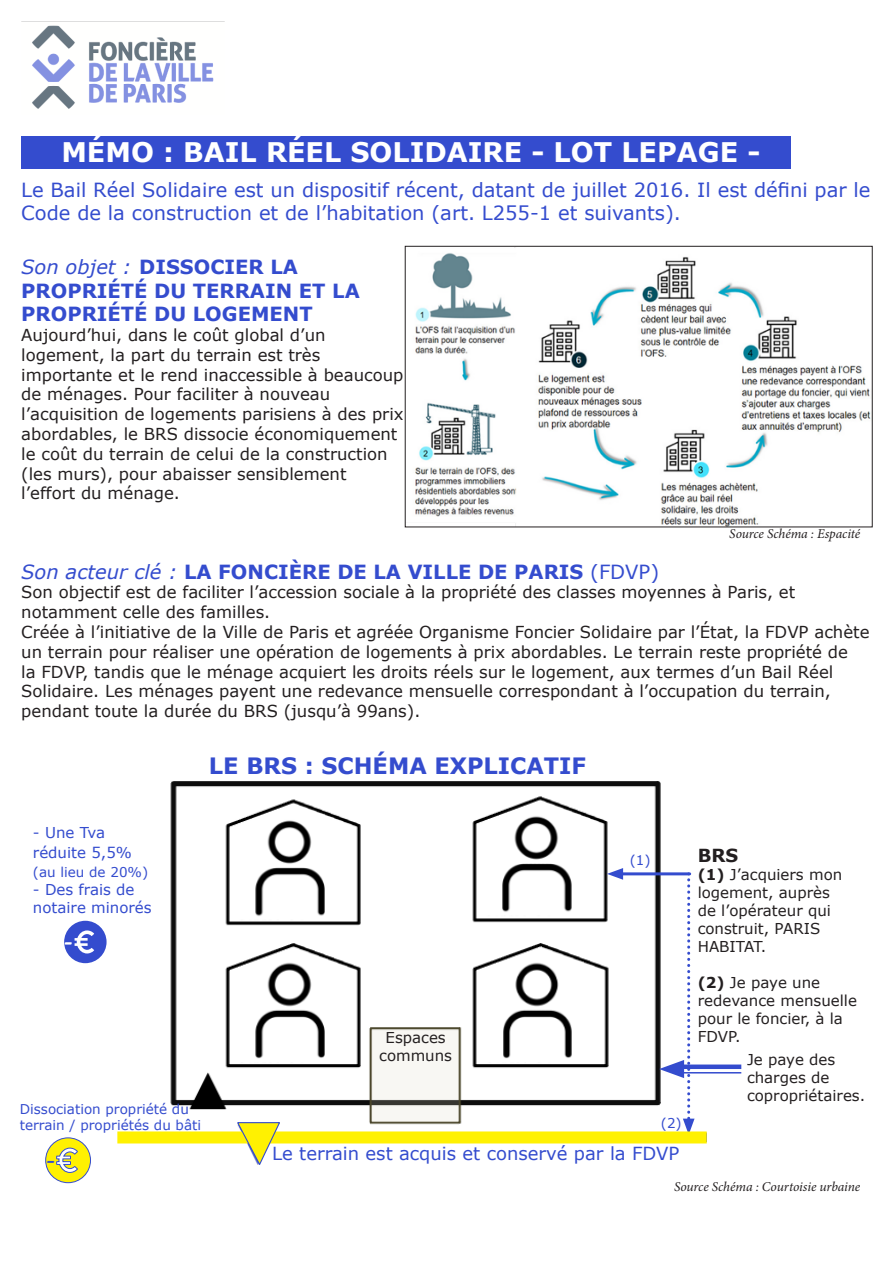
<style>
.page{position:relative;width:893px;height:1263px;background:#fff}
.page>*{position:absolute;margin:0;border:0;box-sizing:border-box;transform-origin:0 0}
.t1{font:700 27px "Verdana";color:#fff}
.t2{font:700 27px "Minion Pro";color:#344cce}
.t3{font:700 25.5px "Minion Pro";color:#fff}
.t4{font:700 22.5px "Verdana";color:#344cce}
.t5{font:19.5px/23.4px "Verdana";color:#344cce}
.t6{font:700 19.5px/23.4px "Verdana";color:#344cce}
.t7{font:18px "Verdana";color:#344cce}
.t8{font:700 18px "Verdana";color:#231f20}
.t9{font:16.5px/19.8px "Verdana";color:#231f20}
.t10{font:15px/18px "Verdana";color:#231f20}
.t11{font:15px/18px "Verdana";color:#344cce}
.t12{font:13.5px "Verdana";color:#344cce}
.t13{font:italic 13.5px "Minion Pro";letter-spacing:-.005em;color:#231f20}
.s1{font-weight:400;font-style:italic}
.s2{font-weight:400}
.s3{font-weight:700}
</style>
<div class="page">
<div style="left:22px;top:136px;width:769px;height:33px;background:#344cce"></div>
<img style="left:21px;top:21px;width:204px;height:88px">
<img style="left:118px;top:781px;width:588px;height:363px">
<hr style="left:617px;top:872px;width:72px;height:3px;background:#344cce">
<svg style="left:607px;top:868px;width:16px;height:12px"></svg>
<div style="left:674px;top:1064px;width:67px;height:5px;background:#344cce"></div>
<hr style="left:674px;top:1072px;width:67px;height:1px;background:#344cce">
<svg style="left:659px;top:872px;width:36px;height:259px"></svg>
<svg style="left:64px;top:921px;width:43px;height:42px"></svg>
<img style="left:415px;top:253px;width:455px;height:272px">
<div style="left:405px;top:246px;width:467px;height:281px;border:1px solid #231f20"></div>
<div style="left:117px;top:1131px;width:590px;height:12px;background:#fff101"></div>
<svg style="left:236px;top:1121px;width:45px;height:44px"></svg>
<svg style="left:45px;top:1137px;width:46px;height:46px"></svg>
<p class="t1" style="left:61px;top:134px;width:700px">MÉMO : BAIL RÉEL SOLIDAIRE - LOT LEPAGE -</p>
<p class="t5" style="left:21px;top:178px;width:851px">Le Bail Réel Solidaire est un dispositif récent, datant de juillet 2016. Il est défini par le<br>Code de la construction et de l’habitation (art. L255-1 et suivants).</p>
<p class="t6" style="left:21px;top:256px;width:340px"><span class="s1">Son objet :</span> DISSOCIER LA<br>PROPRIÉTÉ DU TERRAIN ET LA<br>PROPRIÉTÉ DU LOGEMENT</p>
<p class="t9" style="left:21px;top:325px;width:384px">Aujourd’hui, dans le coût global d’un logement, la part du terrain est très importante et le rend inaccessible à beaucoup de ménages. Pour faciliter à nouveau l’acquisition de logements parisiens à des prix abordables, le BRS dissocie économiquement le coût du terrain de celui de la construction (les murs), pour abaisser sensiblement l’effort du ménage.</p>
<p class="t13" style="left:729px;top:524px;width:133px">Source Schéma : Espacité</p>
<p class="t6" style="left:21px;top:560px;width:639px"><span class="s1">Son acteur clé :</span> LA FONCIÈRE DE LA VILLE DE PARIS <span class="s2">(FDVP)</span></p>
<p class="t9" style="left:21px;top:583px;width:775px">Son objectif est de faciliter l’accession sociale à la propriété des classes moyennes à Paris, et notamment celle des familles.</p>
<p class="t9" style="left:21px;top:622px;width:850px">Créée à l’initiative de la Ville de Paris et agréée Organisme Foncier Solidaire par l’État, la FDVP achète un terrain pour réaliser une opération de logements à prix abordables. Le terrain reste propriété de<br>la FDVP, tandis que le ménage acquiert les droits réels sur le logement, aux termes d’un Bail Réel Solidaire. Les ménages payent une redevance mensuelle correspondant à l’occupation du terrain, pendant toute la durée du BRS (jusqu’à 99ans).</p>
<p class="t4" style="left:209px;top:751px;width:379px">LE BRS : SCHÉMA EXPLICATIF</p>
<p class="t11" style="left:33px;top:824px;width:74px">- Une Tva</p>
<p class="t11" style="left:33px;top:843px;width:101px">réduite 5,5%</p>
<p class="t12" style="left:33px;top:864px;width:117px">(au lieu de 20%)</p>
<p class="t11" style="left:33px;top:881px;width:120px">- Des frais de notaire minorés</p>
<p class="t3" style="left:64px;top:925px;width:10px">-</p>
<p class="t12" style="left:20px;top:1100px;width:171px">Dissociation propriété du</p>
<p class="t12" style="left:20px;top:1116px;width:183px">terrain / propriétés du bâti</p>
<p class="t2" style="left:46px;top:1143px;width:11px">-</p>
<p class="t10" style="left:379px;top:1028px;width:74px;text-align:center">Espaces communs</p>
<p class="t12" style="left:630px;top:851px;width:22px">(1)</p>
<p class="t12" style="left:661px;top:1114px;width:22px">(2)</p>
<p class="t7" style="left:272px;top:1142px;width:409px">Le terrain est acquis et conservé par la FDVP</p>
<p class="t8" style="left:698px;top:844px;width:42px">BRS</p>
<p class="t10" style="left:698px;top:866px;width:146px"><span class="s3">(1)</span> J’acquiers mon logement, auprès de l’opérateur qui construit, PARIS<br>HABITAT.</p>
<p class="t10" style="left:698px;top:974px;width:161px"><span class="s3">(2)</span> Je paye une redevance mensuelle pour le foncier, à la<br>FDVP.</p>
<p class="t10" style="left:747px;top:1051px;width:90px">Je paye des</p>
<p class="t10" style="left:747px;top:1069px;width:120px">charges de copropriétaires.</p>
<p class="t13" style="left:674px;top:1177px;width:188px">Source Schéma : Courtoisie urbaine</p>
</div>
